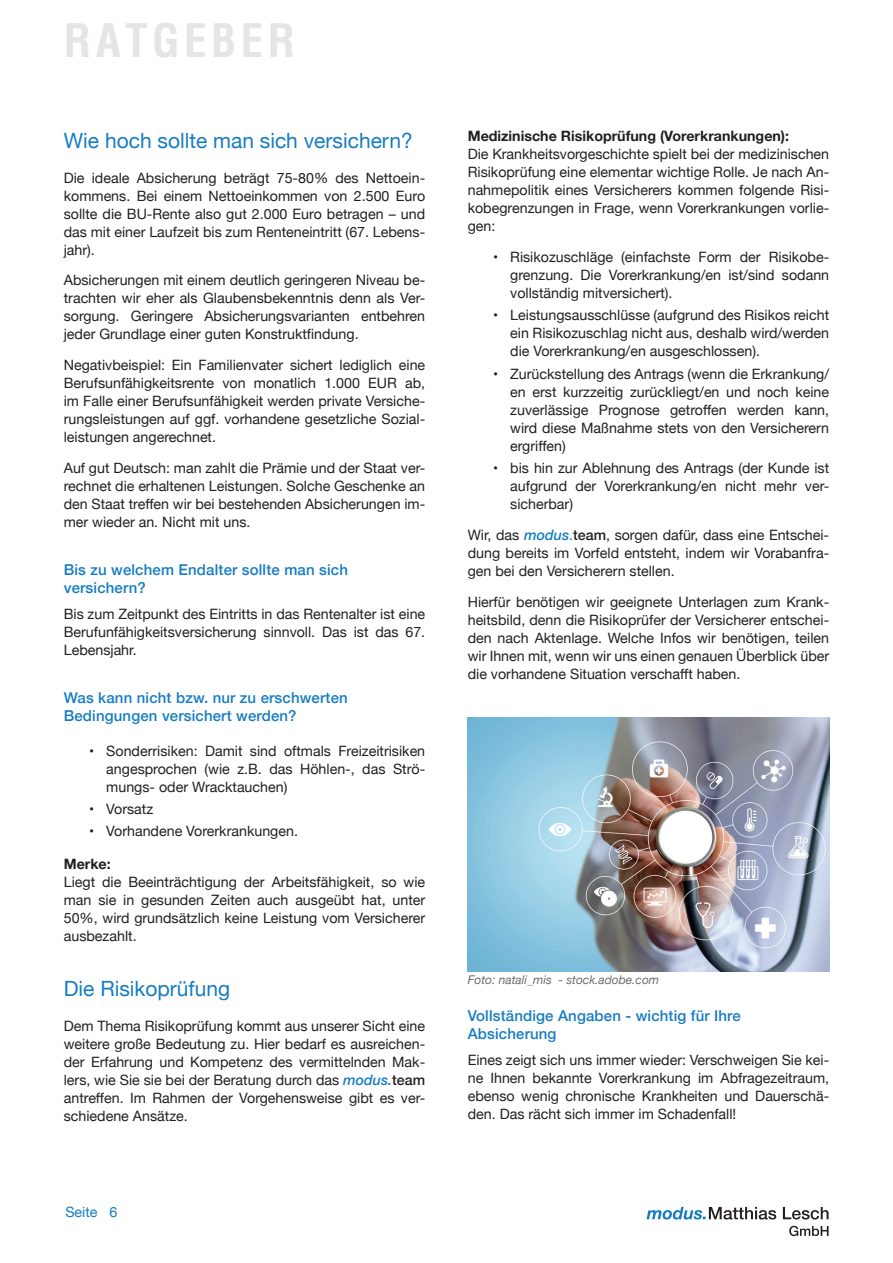
<style>
.page{position:relative;width:893px;height:1263px;background:#fff}
.page>*{position:absolute;margin:0;border:0;box-sizing:border-box;transform-origin:0 0}
.t1{font:700 condensed 45px "Helvetica";letter-spacing:.1em;color:#e6e4e5}
.t2{font:21px "Helvetica Neue";color:#177dc2}
.t3{font:500 15px/18px "Helvetica Neue";letter-spacing:.01em;color:#177dc2}
.t4{font:14.25px/18px "Helvetica Neue";color:#231f20;text-align:justify}
.t5{font:700 14.25px "Helvetica Neue";color:#231f20}
.t6{font:14.25px "Helvetica Neue";color:#147dc2}
.t7{font:italic 12px "Helvetica Neue";color:#6c6d70}
.s1{font-weight:500;font-style:italic;color:#177dc2}
.s2{font-weight:500}
.s3{font-weight:500;font-style:italic;color:#147dc2}
.s4{color:#147dc2}
</style>
<div class="page">
<svg style="left:789px;top:1226px;width:40px;height:10px"></svg>
<svg style="left:646px;top:1207px;width:182px;height:12px"></svg>
<img style="left:468px;top:718px;width:361px;height:253px">
<h1 class="t1" style="left:64px;top:11px;width:233px">RATGEBER</h1>
<h2 class="t2" style="left:64px;top:125px;width:350px">Wie hoch sollte man sich versichern?</h2>
<p class="t4" style="left:64px;top:169px;width:363px">Die ideale Absicherung beträgt 75-80% des Nettoein&shy;kommens. Bei einem Nettoeinkommen von 2.500 Euro sollte die BU-Rente also gut 2.000 Euro betragen – und das mit einer Laufzeit bis zum Renteneintritt (67. Lebens&shy;jahr).</p>
<p class="t4" style="left:64px;top:272px;width:363px">Absicherungen mit einem deutlich geringeren Niveau be&shy;trachten wir eher als Glaubensbekenntnis denn als Ver&shy;sorgung. Geringere Absicherungsvarianten entbehren jeder Grundlage einer guten Konstruktfindung.</p>
<p class="t4" style="left:64px;top:357px;width:363px">Negativbeispiel: Ein Familienvater sichert lediglich eine Berufsunfähigkeitsrente von monatlich 1.000 EUR ab, im Falle einer Berufsunfähigkeit werden private Versiche&shy;rungsleistungen auf ggf. vorhandene gesetzliche Sozial&shy;leistungen angerechnet.</p>
<p class="t4" style="left:64px;top:460px;width:363px">Auf gut Deutsch: man zahlt die Prämie und der Staat ver&shy;rechnet die erhaltenen Leistungen. Solche Geschenke an den Staat treffen wir bei bestehenden Absicherungen im&shy;mer wieder an. Nicht mit uns.</p>
<p class="t3" style="left:64px;top:559px;width:286px">Bis zu welchem Endalter sollte man sich versichern?</p>
<p class="t4" style="left:64px;top:606px;width:363px">Bis zum Zeitpunkt des Eintritts in das Rentenalter ist eine Berufunfähigkeitsversicherung sinnvoll. Das ist das 67.<br>Lebensjahr.</p>
<p class="t3" style="left:64px;top:687px;width:285px">Was kann nicht bzw. nur zu erschwerten<br>Bedingungen versichert werden?</p>
<p class="t4" style="left:106px;top:743px;width:320px;text-indent:-17px">• Sonderrisiken: Damit sind oftmals Freizeitrisiken angesprochen (wie z.B. das Höhlen-, das Strö&shy;mungs- oder Wracktauchen)</p>
<p class="t4" style="left:89px;top:801px;width:65px">• Vorsatz</p>
<p class="t4" style="left:89px;top:823px;width:210px">• Vorhandene Vorerkrankungen.</p>
<p class="t5" style="left:64px;top:852px;width:48px">Merke:</p>
<p class="t4" style="left:64px;top:873px;width:363px">Liegt die Beeinträchtigung der Arbeitsfähigkeit, so wie man sie in gesunden Zeiten auch ausgeübt hat, unter 50%, wird grundsätzlich keine Leistung vom Versicherer ausbezahlt.</p>
<h2 class="t2" style="left:64px;top:973px;width:168px">Die Risikoprüfung</h2>
<p class="t4" style="left:64px;top:1017px;width:363px">Dem Thema Risikoprüfung kommt aus unserer Sicht eine weitere große Bedeutung zu. Hier bedarf es ausreichen&shy;der Erfahrung und Kompetenz des vermittelnden Mak&shy;lers, wie Sie sie bei der Beratung durch das <span class="s1">modus.</span><span class="s2">team </span>antreffen. Im Rahmen der Vorgehensweise gibt es ver&shy;schiedene Ansätze.</p>
<p class="t6" style="left:65px;top:1202px;width:54px">Seite 6</p>
<p class="t5" style="left:468px;top:125px;width:323px">Medizinische Risikoprüfung (Vorerkrankungen):</p>
<p class="t4" style="left:468px;top:146px;width:363px">Die Krankheitsvorgeschichte spielt bei der medizinischen Risikoprüfung eine elementar wichtige Rolle. Je nach An&shy;nahmepolitik eines Versicherers kommen folgende Risi&shy;kobegrenzungen in Frage, wenn Vorerkrankungen vorlie&shy;gen:</p>
<p class="t4" style="left:510px;top:249px;width:320px;text-indent:-17px">• Risikozuschläge (einfachste Form der Risikobe&shy;grenzung. Die Vorerkrankung/en ist/sind sodann vollständig mitversichert).</p>
<p class="t4" style="left:510px;top:307px;width:320px;text-indent:-17px">• Leistungsausschlüsse (aufgrund des Risikos reicht ein Risikozuschlag nicht aus, deshalb wird/werden die Vorerkrankung/en ausgeschlossen).</p>
<p class="t4" style="left:510px;top:365px;width:320px;text-indent:-17px">• Zurückstellung des Antrags (wenn die Erkrankung/ en erst kurzzeitig zurückliegt/en und noch keine zuverlässige Prognose getroffen werden kann, wird diese Maßnahme stets von den Versicherern ergriffen)</p>
<p class="t4" style="left:510px;top:460px;width:320px;text-indent:-17px">• bis hin zur Ablehnung des Antrags (der Kunde ist aufgrund der Vorerkrankung/en nicht mehr ver&shy;sicherbar)</p>
<p class="t4" style="left:468px;top:526px;width:363px">Wir, das <span class="s3">modus</span><span class="s4">.</span><span class="s2">team</span>, sorgen dafür, dass eine Entschei&shy;dung bereits im Vorfeld entsteht, indem wir Vorabanfra&shy;gen bei den Versicherern stellen.</p>
<p class="t4" style="left:468px;top:593px;width:363px">Hierfür benötigen wir geeignete Unterlagen zum Krank&shy;heitsbild, denn die Risikoprüfer der Versicherer entschei&shy;den nach Aktenlage. Welche Infos wir benötigen, teilen wir Ihnen mit, wenn wir uns einen genauen Überblick über die vorhandene Situation verschafft haben.</p>
<p class="t7" style="left:468px;top:971px;width:193px">Foto: natali_mis - stock.adobe.com</p>
<p class="t3" style="left:468px;top:1005px;width:275px">Vollständige Angaben - wichtig für Ihre<br>Absicherung</p>
<p class="t4" style="left:468px;top:1052px;width:363px">Eines zeigt sich uns immer wieder: Verschweigen Sie kei&shy;ne Ihnen bekannte Vorerkrankung im Abfragezeitraum, ebenso wenig chronische Krankheiten und Dauerschä&shy;den. Das rächt sich immer im Schadenfall!</p>
</div>
